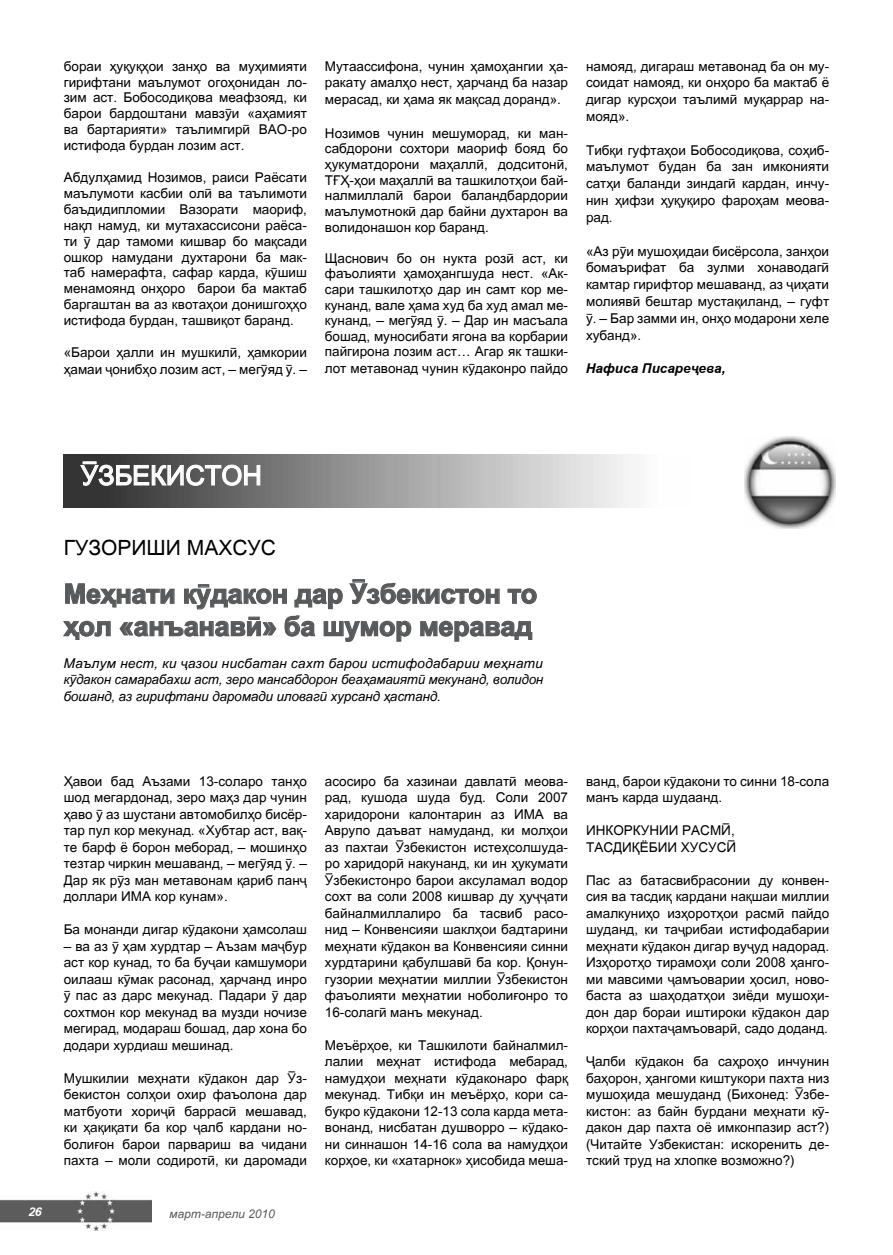
<style>
.page{position:relative;width:893px;height:1255px;background:#fff}
.page>*{position:absolute;margin:0;border:0;box-sizing:border-box;transform-origin:0 0}
.t1{font:700 27px/32.4px "Arial Tj";letter-spacing:-.01em;color:#58595b}
.t2{font:27px "Arial Tj";color:#fff}
.t3{font:21px "Arial Tj";color:#000}
.t4{font:13.5px/16.5px "Arial Tj";color:#000;text-align:justify}
.t5{font:italic 13.5px/16.2px "Arial Tj";letter-spacing:-.01em;color:#000;text-align:justify}
.t6{font:italic 700 13.5px "Arial Tj";color:#000}
.t7{font:italic 12px "Arial Tj";color:#58595b}
.t8{font:italic 700 12px "Zurich BT";color:#fff}
</style>
<div class="page">
<img style="left:0;top:1191px;width:151px;height:39px">
<img style="left:64px;top:454px;width:565px;height:53px">
<svg style="left:79px;top:460px;width:182px;height:26px;background:#7c7c7c"></svg>
<img style="left:744px;top:437px;width:92px;height:91px">
<svg style="left:63px;top:579px;width:474px;height:63px"></svg>
<p class="t4" style="left:64px;top:58px;width:245px;line-height:15.9px">бораи њуќуќњои занњо ва муњимияти гирифтани маълумот огоњонидан ло&shy;зим аст. Бобосодиќова меафзояд, ки барои бардоштани мавзўи «ањамият ва бартарияти» таълимгирї ВАО-ро истифода бурдан лозим аст.</p>
<p class="t4" style="left:64px;top:169px;width:245px;line-height:15.9px">Абдулњамид Н озимов, раиси Раёсати маълумоти касбии олї ва таълимоти баъдидипломии Вазорати маориф, наќл намуд, ки мутахассисони раёса&shy;ти ў дар тамоми кишвар бо маќсади ошкор намудани духтарони ба мак&shy;таб намерафта, сафар карда, кўшиш менамоянд онњоро барои ба мактаб баргаштан ва аз квотањои донишгоњњо истифода бурдан, ташвиќот баранд.</p>
<p class="t4" style="left:64px;top:344px;width:245px">«Барои њалли ин мушкилї, њамкории њамаи љонибњо лозим аст, – мегўяд ў. –</p>
<p class="t4" style="left:325px;top:57px;width:245px">Мутаассифона, чунин њамоњангии ња&shy;ракату амалњо нест, њарчанд ба назар мерасад, ки њама як маќсад доранд».</p>
<p class="t4" style="left:325px;top:125px;width:245px;line-height:15.6px">Нозимов чунин мешуморад, ки ман&shy;сабдорони сохтори маориф бояд бо њукуматдорони мањаллї, додситонї, ТЃЊ-њои мањаллї ва ташкилотњои бай&shy;налмиллалї барои баландбардории маълумотнокї дар байни духтарон ва волидонашон кор баранд.</p>
<p class="t4" style="left:325px;top:250px;width:245px;line-height:15.8px">Щаснович бо он нукта розї аст, ки фаъолияти њамоњангшуда нест. «Ак&shy;сари ташкилотњо дар ин самт кор ме&shy;кунанд, вале њама худ ба худ амал ме&shy;кунанд, – мегўяд ў. – Дар ин масъала бошад, муносибати ягона ва корбарии пайгирона лозим аст… Агар як ташки&shy;лот метавонад чунин кўдаконро пайдо</p>
<p class="t4" style="left:586px;top:57px;width:245px">намояд, дигараш метавонад ба он му&shy;соидат намояд, ки онњоро ба мактаб ё дигар курсњои таълимї муќаррар на&shy;мояд».</p>
<p class="t4" style="left:586px;top:141px;width:245px">Тибќи гуфтањои Бобосодиќова, соњиб&shy;маълумот будан ба зан имконияти сатњи баланди зиндагї кардан, инчу&shy;нин њифзи њуќуќиро фароњам меова&shy;рад.</p>
<p class="t4" style="left:586px;top:242px;width:245px">«Аз рўи мушоњидаи бисёрсола, занњои бомаърифат ба зулми хонаводагї камтар гирифтор мешаванд, аз љињати молиявї бештар мустаќиланд, – гуфт ў. – Бар замми ин, онњо модарони хеле хубанд».</p>
<p class="t6" style="left:586px;top:361px;width:141px">Нафиса Писарељева,</p>
<h1 class="t2" style="left:81px;top:460px;width:178px">ўЗБЕКИСТОН</h1>
<h2 class="t3" style="left:64px;top:535px;width:214px">ГУЗОРИ ШИ МАХСУС</h2>
<h1 class="t1" style="left:64px;top:578px;width:475px">Мењнати кўдакон дар ўзбекистон то њол «анъанавї» ба шумор меравад</h1>
<p class="t5" style="left:64px;top:655px;width:481px">Маълум нест, ки љазои нисбатан сахт барои истифодабарии мењнати кўдакон самарабахш аст, зеро мансабдорон беањамаиятї мекунанд, волидон бошанд, аз гирифтани даромади иловагї хурсанд њастанд.</p>
<p class="t4" style="left:64px;top:772px;width:245px">Њавои бад Аъзами 13-соларо танњо шод мегардонад, зеро мањз дар чунин њаво ў аз шустани автомобилњо бисёр&shy;тар пул кор мекунад. «Хубтар аст, ваќ&shy;те барф ё борон меборад, – мошинњо тезтар чиркин мешаванд, – мегўяд ў. – Дар як рўз ман метавонам ќариб панљ доллари И МА кор кунам».</p>
<p class="t4" style="left:64px;top:921px;width:245px">Ба монанди дигар кўдакони њамсолаш</p>
<p class="t4" style="left:64px;top:937px;width:245px">– ва аз ў њам хурдтар – Аъзам маљбур аст кор кунад, то ба буљаи камшумори оилааш кўмак расонад, њарчанд инро ў пас аз дарс мекунад. Падари ў дар сохтмон кор мекунад ва музди ночизе мегирад, модараш бошад, дар хона бо додари хурдиаш мешинад.</p>
<p class="t4" style="left:64px;top:1069px;width:245px">Мушкилии мењнати кўдакон дар ўз&shy;бекистон солњои охир фаъолона дар матбуоти хориљї баррасї мешавад, ки њаќиќати ба кор љалб кардани но&shy;болиѓон барои парвариш ва чидани пахта – моли содиротї, ки даромади</p>
<p class="t8" style="left:29px;top:1203px;width:15px">2626</p>
<p class="t7" style="left:170px;top:1206px;width:107px">март-апрели 2010</p>
<p class="t4" style="left:325px;top:772px;width:245px">асосиро ба хазинаи давлатї меова&shy;рад, кушода шуда буд. Соли 2007 харидорони калонтарин аз И МА ва Аврупо даъват намуданд, ки молњои аз пахтаи ўзбекистон истењсолшуда&shy;ро харидорї накунанд, ки ин њукумати ўзбекистонро барои аксуламал водор сохт ва соли 2008 кишвар ду њуљљати байналмиллалиро ба тасвиб расо&shy;нид – Конвенсияи шаклњои бадтарини мењнати кўдакон ва Конвенсияи синни хурдтарини ќабулшавї ба кор. Ќонун&shy;гузории мењнатии миллии ўзбекистон фаъолияти мењнатии ноболиѓонро то 16-солагї манъ мекунад.</p>
<p class="t4" style="left:325px;top:1036px;width:245px">Меъёрњое, ки Ташкилоти байналмил&shy;лалии мењнат истифода мебарад, намудњои мењнати кўдаконаро фарќ мекунад. Тибќи ин меъёрњо, кори са&shy;букро кўдакони 12-13 сола карда мета&shy;вонанд, нисбатан душворро – кўдако&shy;ни синнашон 14-16 сола ва намудњои корњое, ки «хатарнок» њисобида меша-</p>
<p class="t4" style="left:586px;top:772px;width:245px">ванд, барои кўдакони то синни 18-сола манъ карда шудаанд.</p>
<p class="t4" style="left:586px;top:822px;width:74px">ИН КОРКУНИИ</p>
<p class="t4" style="left:586px;top:822px;width:150px;text-align:right">РАСМЇ ,<br>ТАСДИ ЌЁБИИ ХУСУСЇ</p>
<p class="t4" style="left:586px;top:871px;width:245px">Пас аз батасвибрасонии ду конвен&shy;сия ва тасдиќ кардани наќшаи миллии амалкунињо изњоротњои расмї пайдо шуданд, ки таљрибаи истифодабарии мењнати кўдакон дигар вуљуд надорад.<br>Изњоротњо тирамоњи соли 2008 њанго&shy;ми мавсими љамъоварии њосил, ново&shy;баста аз шањодатњои зиёди мушоњи&shy;дон дар бораи иштироки кўдакон дар корњои пахтаљамъоварї, садо доданд.</p>
<p class="t4" style="left:586px;top:1053px;width:245px">Љалби кўдакон ба сањроњо инчунин бањорон, њангоми киштукори пахта низ мушоњида мешуданд (Бихонед: ўзбе&shy;кистон: аз байн бурдани мењнати кў&shy;дакон дар пахта оё имконпазир аст?) (Читайте Узбекистан: искоренить де&shy;тский труд на хлопке возможно?)</p>
</div>
